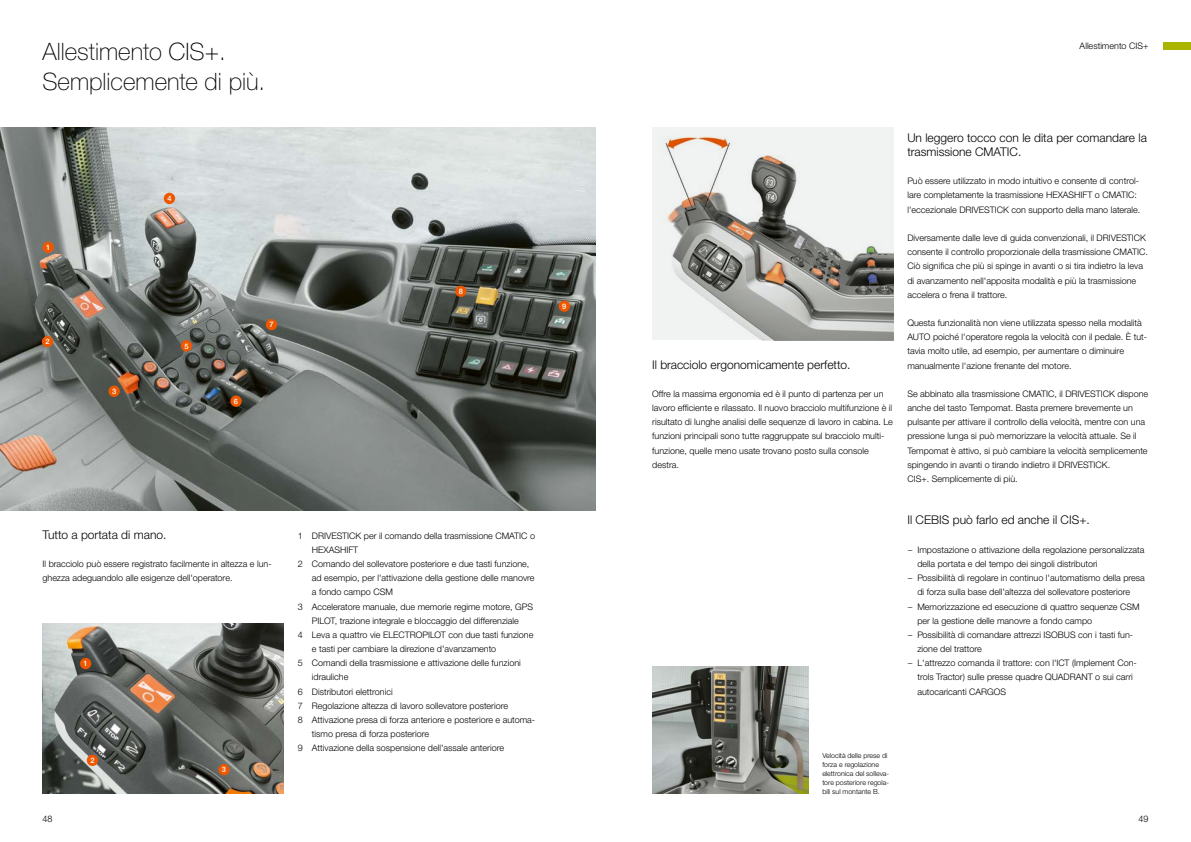
<style>
.page{position:relative;width:1191px;height:842px;background:#fff}
.page>*{position:absolute;margin:0;border:0;box-sizing:border-box;transform-origin:0 0}
.t1{font:100 24px/30px "CLAAS Helvetica Neue";color:#000}
.t2{font:300 12px/14.2px "CLAAS Helvetica Neue";color:#000}
.t3{font:300 9px/14.2px "CLAAS Helvetica Neue";color:#000}
.t4{font:500 7.5px "CLAAS Helvetica Neue";color:#fff}
.t5{font:300 7px/9px "CLAAS Helvetica Neue";color:#000}
</style>
<div class="page">
<div style="left:1162px;top:43px;width:29px;height:7px;background:#aab500"></div>
<img style="left:0;top:128px;width:595px;height:382px">
<img style="left:652px;top:128px;width:241px;height:212px">
<div style="left:43px;top:242px;width:11px;height:11px;background:#ed5700;border-radius:50%"></div>
<div style="left:42px;top:336px;width:11px;height:11px;background:#ed5700;border-radius:50%"></div>
<div style="left:108px;top:386px;width:12px;height:11px;background:#ed5700;border-radius:50%"></div>
<div style="left:164px;top:193px;width:11px;height:11px;background:#ed5700;border-radius:50%"></div>
<div style="left:181px;top:340px;width:11px;height:11px;background:#ed5700;border-radius:50%"></div>
<div style="left:230px;top:395px;width:12px;height:12px;background:#ed5700;border-radius:50%"></div>
<div style="left:266px;top:319px;width:11px;height:11px;background:#ed5700;border-radius:50%"></div>
<div style="left:455px;top:286px;width:11px;height:11px;background:#ed5700;border-radius:50%"></div>
<div style="left:558px;top:300px;width:12px;height:12px;background:#ed5700;border-radius:50%"></div>
<img style="left:652px;top:666px;width:156px;height:128px">
<img style="left:43px;top:624px;width:240px;height:170px">
<div style="left:80px;top:658px;width:11px;height:11px;background:#ed5700;border-radius:50%"></div>
<div style="left:87px;top:755px;width:11px;height:11px;background:#ed5700;border-radius:50%"></div>
<div style="left:218px;top:764px;width:12px;height:11px;background:#ed5700;border-radius:50%"></div>
<h1 class="t1" style="left:43px;top:37px;width:224px">Allestimento CIS+.<br>Semplicemente di più.</h1>
<p class="t4" style="left:46px;top:242px;width:6px">1</p>
<p class="t4" style="left:45px;top:337px;width:6px">2</p>
<p class="t4" style="left:112px;top:386px;width:6px">3</p>
<p class="t4" style="left:167px;top:194px;width:6px">4</p>
<p class="t4" style="left:184px;top:341px;width:6px">5</p>
<p class="t4" style="left:234px;top:396px;width:6px">6</p>
<p class="t4" style="left:269px;top:320px;width:6px">7</p>
<p class="t4" style="left:459px;top:286px;width:6px">8</p>
<p class="t4" style="left:562px;top:301px;width:6px">9</p>
<h2 class="t2" style="left:43px;top:527px;width:125px">Tutto a portata di mano.</h2>
<p class="t3" style="left:43px;top:557px;width:231px">Il bracciolo può essere registrato facilmente in altezza e lun&shy;ghezza adeguandolo alle esigenze dell'operatore.</p>
<p class="t4" style="left:84px;top:659px;width:6px">1</p>
<p class="t4" style="left:90px;top:755px;width:6px">2</p>
<p class="t4" style="left:222px;top:765px;width:6px">3</p>
<p class="t3" style="left:298px;top:528px;width:239px">1 DRIVESTICK per il comando della trasmissione CMATIC o</p>
<p class="t3" style="left:312px;top:543px;width:48px">HEXASHIFT</p>
<p class="t3" style="left:298px;top:557px;width:233px">2 Comando del sollevatore posteriore e due tasti funzione,</p>
<p class="t3" style="left:312px;top:571px;width:224px">ad esempio, per l'attivazione della gestione delle manovre</p>
<p class="t3" style="left:312px;top:585px;width:83px">a fondo campo CSM</p>
<p class="t3" style="left:298px;top:599px;width:237px">3 Acceleratore manuale, due memorie regime motore, GPS</p>
<p class="t3" style="left:312px;top:614px;width:208px">PILOT, trazione integrale e bloccaggio del differenziale</p>
<p class="t3" style="left:298px;top:628px;width:237px">4 Leva a quattro vie ELECTROPILOT con due tasti funzione</p>
<p class="t3" style="left:312px;top:642px;width:186px">e tasti per cambiare la direzione d'avanzamento</p>
<p class="t3" style="left:298px;top:656px;width:225px">5 Comandi della trasmissione e attivazione delle funzioni</p>
<p class="t3" style="left:312px;top:670px;width:38px">idrauliche</p>
<p class="t3" style="left:298px;top:684px;width:96px">6 Distributori elettronici</p>
<p class="t3" style="left:298px;top:699px;width:212px">7 Regolazione altezza di lavoro sollevatore posteriore</p>
<p class="t3" style="left:298px;top:713px;width:239px">8 Attivazione presa di forza anteriore e posteriore e automa-</p>
<p class="t3" style="left:312px;top:727px;width:119px">tismo presa di forza posteriore</p>
<p class="t3" style="left:298px;top:741px;width:208px">9 Attivazione della sospensione dell'assale anteriore</p>
<p class="t3" style="left:1079px;top:39px;width:70px">Allestimento CIS+</p>
<h2 class="t2" style="left:652px;top:357px;width:200px">Il bracciolo ergonomicamente perfetto.</h2>
<p class="t3" style="left:652px;top:387px;width:242px">Offre la massima ergonomia ed è il punto di partenza per un lavoro efficiente e rilassato. Il nuovo bracciolo multifunzione è il risultato di lunghe analisi delle sequenze di lavoro in cabina. Le funzioni principali sono tutte raggruppate sul bracciolo multi&shy;funzione, quelle meno usate trovano posto sulla console destra.</p>
<h2 class="t2" style="left:907px;top:131px;width:241px">Un leggero tocco con le dita per comandare la trasmissione CMATIC.</h2>
<p class="t3" style="left:907px;top:174px;width:234px">Può essere utilizzato in modo intuitivo e consente di control&shy;lare completamente la trasmissione HEXASHIFT o CMATIC: l'eccezionale DRIVESTICK con supporto della mano laterale.</p>
<p class="t3" style="left:907px;top:231px;width:242px">Diversamente dalle leve di guida convenzionali, il DRIVESTICK consente il controllo proporzionale della trasmissione CMATIC.<br>Ciò significa che più si spinge in avanti o si tira indietro la leva di avanzamento nell'apposita modalità e più la trasmissione accelera o frena il trattore.</p>
<p class="t3" style="left:907px;top:316px;width:241px">Questa funzionalità non viene utilizzata spesso nella modalità AUTO poiché l'operatore regola la velocità con il pedale. È tut&shy;tavia molto utile, ad esempio, per aumentare o diminuire manualmente l'azione frenante del motore.</p>
<p class="t3" style="left:907px;top:387px;width:242px">Se abbinato alla trasmissione CMATIC, il DRIVESTICK dispone anche del tasto Tempomat. Basta premere brevemente un pulsante per attivare il controllo della velocità, mentre con una pressione lunga si può memorizzare la velocità attuale. Se il Tempomat è attivo, si può cambiare la velocità semplicemente spingendo in avanti o tirando indietro il DRIVESTICK.<br>CIS+. Semplicemente di più.</p>
<h2 class="t2" style="left:907px;top:513px;width:184px">Il CEBIS può farlo ed anche il CIS+.</h2>
<p class="t3" style="left:907px;top:543px;width:239px">− Impostazione o attivazione della regolazione personalizzata</p>
<p class="t3" style="left:917px;top:557px;width:182px">della portata e del tempo dei singoli distributori</p>
<p class="t3" style="left:907px;top:571px;width:239px">− Possibilità di regolare in continuo l'automatismo della presa</p>
<p class="t3" style="left:917px;top:585px;width:214px">di forza sulla base dell'altezza del sollevatore posteriore</p>
<p class="t3" style="left:907px;top:599px;width:234px">− Memorizzazione ed esecuzione di quattro sequenze CSM</p>
<p class="t3" style="left:917px;top:614px;width:176px">per la gestione delle manovre a fondo campo</p>
<p class="t3" style="left:907px;top:628px;width:227px">− Possibilità di comandare attrezzi ISOBUS con i tasti fun-</p>
<p class="t3" style="left:917px;top:642px;width:66px">zione del trattore</p>
<p class="t3" style="left:907px;top:656px;width:231px">− L'attrezzo comanda il trattore: con l'ICT (Implement Con-</p>
<p class="t3" style="left:917px;top:670px;width:217px">trols Tractor) sulle presse quadre QUADRANT o sui carri</p>
<p class="t3" style="left:917px;top:684px;width:90px">autocaricanti CARGOS</p>
<p class="t5" style="left:822px;top:751px;width:68px">Velocità delle prese di forza e regolazione elettronica del solleva&shy;tore posteriore regola&shy;bili sul montante B.</p>
<p class="t3" style="left:43px;top:812px;width:12px">48</p>
<p class="t3" style="left:1138px;top:812px;width:12px">49</p>
</div>
